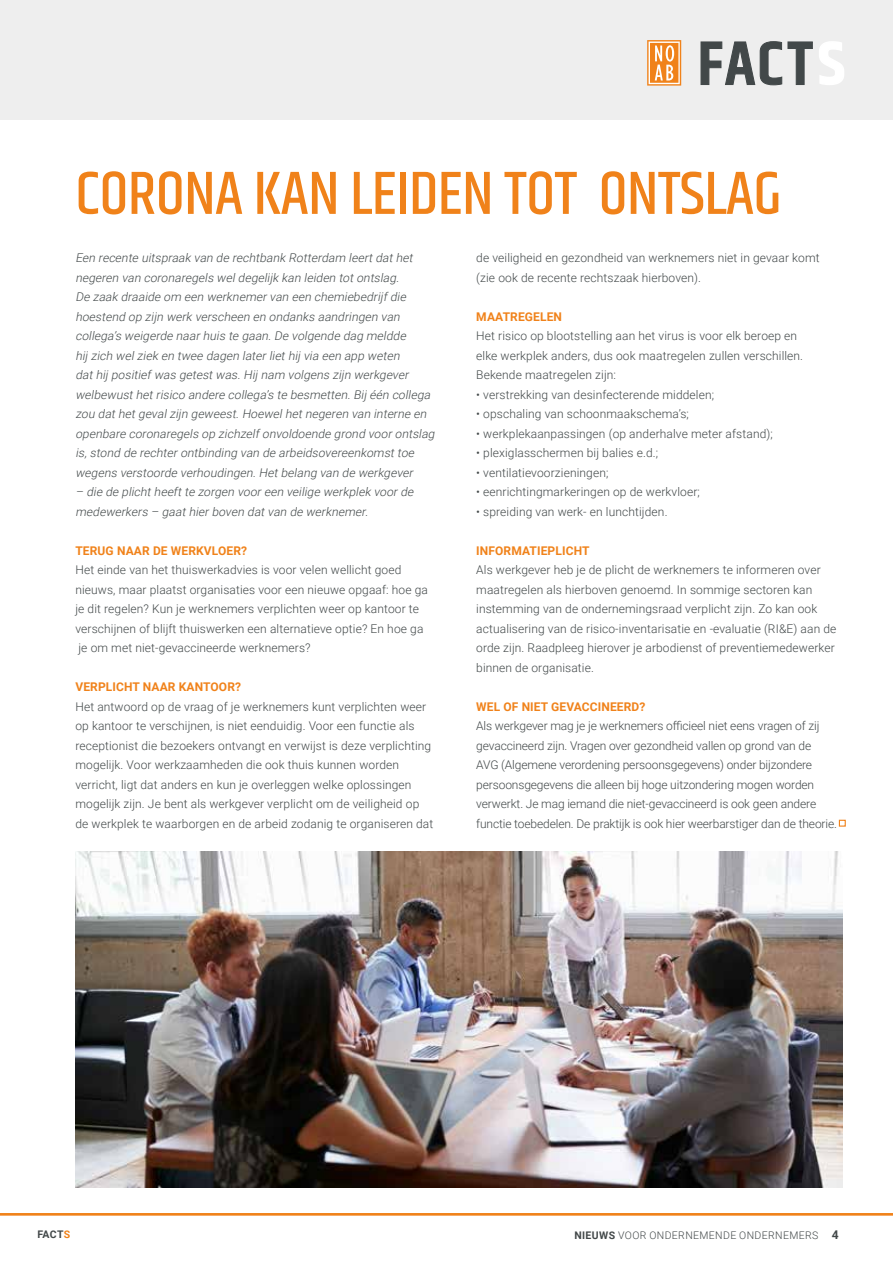
<style>
.page{position:relative;width:893px;height:1263px;background:#fff}
.page>*{position:absolute;margin:0;border:0;box-sizing:border-box;transform-origin:0 0}
.t1{font:500 61.95px "Khand";letter-spacing:-.01em;color:#f0821a}
.t2{font:300 12px/19.5px "Roboto";letter-spacing:.01em;color:#424849}
.t3{font:italic 300 12px/19.5px "Roboto";color:#424849}
.t4{font:300 12px/19.5px "Roboto";letter-spacing:-.01em;color:#424849}
.t5{font:700 12px "Roboto";letter-spacing:.01em;color:#f0821a}
.t6{font:300 10.5px "Roboto";letter-spacing:.035em;color:#424849}
.t7{font:700 10.5px "Roboto";letter-spacing:.025em;color:#424849}
.s1{color:#f0821a}
.s2{font-weight:700}
.s3{font-weight:700;font-size:12px}
</style>
<div class="page">
<div style="left:0;top:0;width:893px;height:120px;background:#eee"></div>
<svg style="left:647px;top:40px;width:34px;height:46px;background:#f4a962"></svg>
<svg style="left:700px;top:41px;width:144px;height:45px"></svg>
<hr style="left:0;top:1213px;width:893px;height:3px;background:#f0821a">
<img style="left:76px;top:852px;width:767px;height:336px">
<svg style="left:838px;top:819px;width:8px;height:8px"></svg>
<h1 class="t1" style="left:75px;top:155px;width:708px">CORONA KAN LEIDEN TOT ONTSLAG</h1>
<p class="t3" style="left:75px;top:248px;width:363px">Een recente uitspraak van de rechtbank Rotterdam leertdathet negeren van coronaregels weldegelijk kan leiden totontslag.<br>De zaak draaide om een werknemervan een chemiebedrijfdie hoestend op zijn werk verscheen en ondanks aandringen van collega’s weigerde naarhuis te gaan.De volgende dag meldde<br>hij zich welziek en twee dagen laterliethij via een app weten dathij positiefwas getestwas.Hij nam volgens zij n werkgever welbewusthetrisico andere collega’s te besmetten.Bij één collega zou dathetgevalzij n geweest.Hoewelhetnegeren van interne en openbare coronaregels op zichzelfonvoldoende grond voorontslag is,stond de rechterontbinding van de arbeidsovereenkomsttoe wegens verstoorde verhoudingen.Hetbelang van de werkgever</p>
<p class="t3" style="left:75px;top:482px;width:342px">– die de plichtheeftte zorgen vooreen veilige werkplek voorde medewerkers – gaathierboven datvan de werknemer.</p>
<p class="t5" style="left:75px;top:542px;width:173px">TERUG NAAR DE WERKVLOER?</p>
<p class="t2" style="left:75px;top:560px;width:354px">Het einde van het thuiswerkadvies is voor velen wellicht goed nieuws, maar plaatst organisaties voor een nieuwe opgaaf: hoe ga je dit regelen? Kun je werknemers verplichten weer op kantoor te verschijnen of blijft thuiswerken een alternatieve optie? En hoe ga je om met niet-gevaccineerde werknemers?</p>
<p class="t5" style="left:75px;top:678px;width:167px">VERPLICHT NAAR KANTOOR?</p>
<p class="t2" style="left:75px;top:696px;width:359px">Het antwoord op de vraag of je werknemers kunt verplichten weer op kantoor te verschijnen, is niet eenduidig. Voor een functie als receptionist die bezoekers ontvangt en verwijst is deze verplichting mogelijk. Voor werkzaamheden die ook thuis kunnen worden verricht, ligt dat anders en kun je overleggen welke oplossingen mogelijk zijn. Je bent als werkgever verplicht om de veiligheid op de werkplek te waarborgen en de arbeid zodanig te organiseren dat</p>
<p class="t2" style="left:476px;top:248px;width:345px">de veiligheid en gezondheid van werknemers niet in gevaar komt (zie ook de recente rechtszaak hierboven).</p>
<p class="t5" style="left:476px;top:308px;width:87px">MAATREGELEN</p>
<p class="t2" style="left:476px;top:326px;width:328px">Het risico op blootstelling aan het virus is voor elk beroep en elke werkplek anders, dus ook maatregelen zullen verschillen.<br>Bekende maatregelen zijn:</p>
<p class="t2" style="left:476px;top:384px;width:239px">• verstrekking van desinfecterende middelen;</p>
<p class="t2" style="left:476px;top:404px;width:214px">• opschaling van schoonmaakschema’s;</p>
<p class="t2" style="left:476px;top:423px;width:298px">• werkplekaanpassingen (op anderhalve meter afstand);</p>
<p class="t2" style="left:476px;top:443px;width:183px">• plexiglasschermen bij balies e.d.;</p>
<p class="t2" style="left:476px;top:462px;width:134px">• ventilatievoorzieningen;</p>
<p class="t2" style="left:476px;top:482px;width:225px">• eenrichtingmarkeringen op de werkvloer;</p>
<p class="t2" style="left:476px;top:501px;width:193px">• spreiding van werk- en lunchtijden.</p>
<p class="t5" style="left:476px;top:542px;width:115px">INFORMATIEPLICHT</p>
<p class="t2" style="left:476px;top:560px;width:362px">Als werkgever heb je de plicht de werknemers te informeren over maatregelen als hierboven genoemd. In sommige sectoren kan instemming van de ondernemingsraad verplicht zijn. Zo kan ook actualisering van de risico-inventarisatie en -evaluatie (RI&amp;E) aan de orde zijn. Raadpleeg hierover je arbodienst of preventiemedewerker binnen de organisatie.</p>
<p class="t5" style="left:476px;top:698px;width:171px">WEL OF NIET GEVACCINEERD?</p>
<p class="t4" style="left:476px;top:716px;width:362px">Als werkgever mag je je werknemers officieel niet eens vragen of zij gevaccineerd zijn. Vragen over gezondheid vallen op grond van de<br>AVG (Algemene verordening persoonsgegevens) onder bijzondere persoonsgegevens die alleen bij hoge uitzondering mogen worden verwerkt. Je mag iemand die niet-gevaccineerd is ook geen andere functie toebedelen. De praktijk is ook hier weerbarstiger dan de theorie.</p>
<p class="t7" style="left:37px;top:1227px;width:34px">FACT<span class="s1">S</span></p>
<p class="t6" style="left:574px;top:1228px;width:266px"><span class="s2">NIEUWS</span> VOOR ONDERNEMENDE ONDERNEMERS <span class="s3">4</span></p>
</div>
